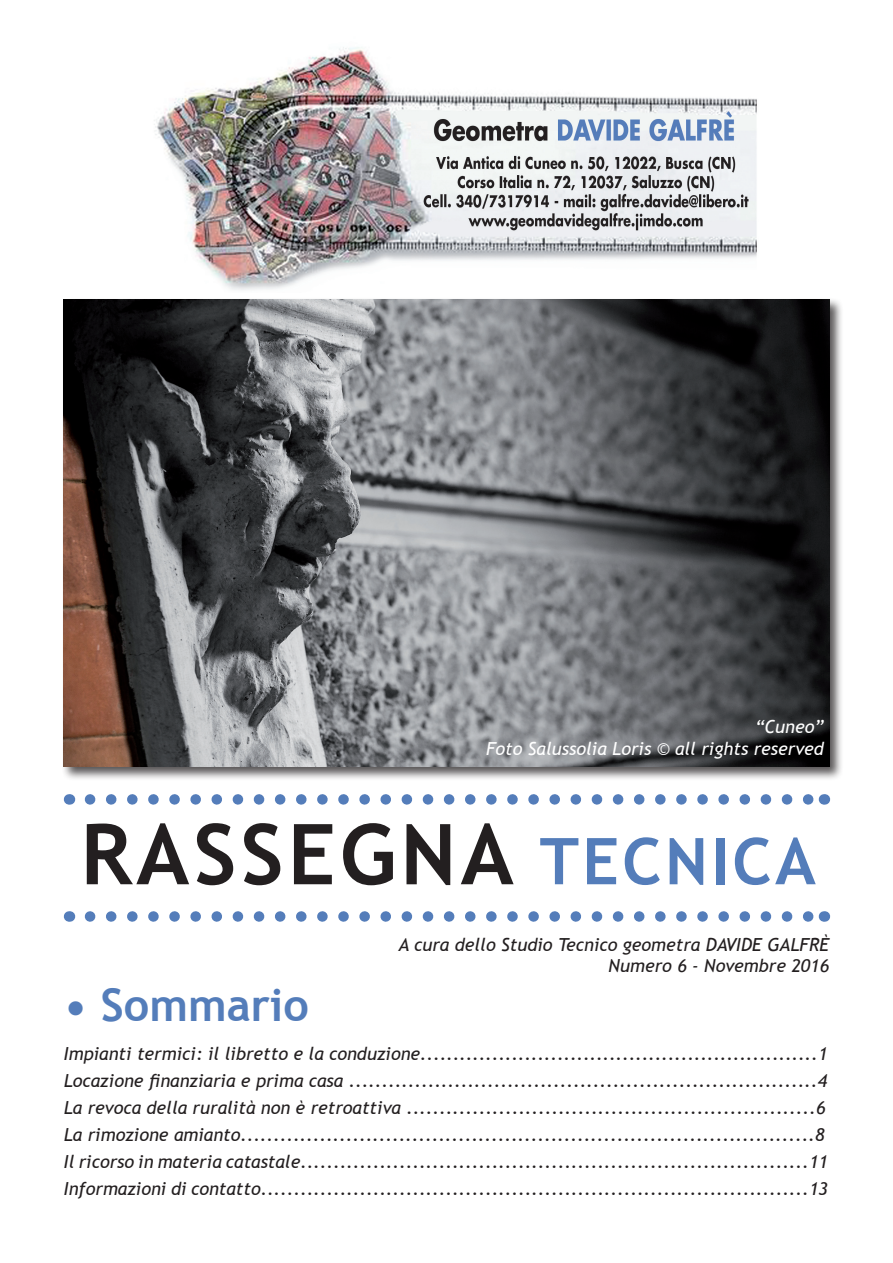
<style>
.page{position:relative;width:893px;height:1263px;background:#fff}
.page>*{position:absolute;margin:0;border:0;box-sizing:border-box;transform-origin:0 0}
.t1{font:700 84px "Trebuchet MS";letter-spacing:.05em;color:#231f20}
.t2{font:700 45px "Trebuchet MS";color:#547dba}
.t3{font:italic 18px/27px "Trebuchet MS";color:#231f20;text-align:right}
.t4{font:italic 18px/21.6px "Trebuchet MS";color:#fff;text-align:right}
.s1{font-size:64.5px;color:#547dba}
</style>
<div class="page">
<div style="left:62px;top:297px;width:781px;height:484px;background:#231f20;opacity:.75"></div>
<img style="left:64px;top:299px;width:765px;height:468px">
<svg style="left:90px;top:911px;width:723px;height:11px"></svg>
<svg style="left:90px;top:794px;width:723px;height:11px"></svg>
<img style="left:154px;top:47px;width:603px;height:243px">
<p class="t4" style="left:486px;top:716px;width:339px">“Cuneo”<br>Foto Salussolia Loris © all rights reserved</p>
<h1 class="t1" style="left:81px;top:802px;width:737px">RASSEGNA <span class="s1">TECNICA</span></h1>
<h2 class="t2" style="left:64px;top:977px;width:247px">• SOMMARIO</h2>
<p class="t3" style="left:398px;top:934px;width:432px;line-height:21.6px">A cura dello Studio Tecnico geometra DAVIDE GALFRè<br>Numero 6 - Novembre 2016</p>
<p class="t3" style="left:64px;top:1041px;width:766px;text-align:left">Impianti termici: il libretto e la conduzione.............................................................1<br>Locazione finanziaria e prima casa .......................................................................4<br>La revoca della ruralità non è retroattiva ..............................................................6<br>La rimozione amianto.......................................................................................8<br>Il ricorso in materia catastale.............................................................................11<br>Informazioni di contatto...................................................................................13</p>
</div>
